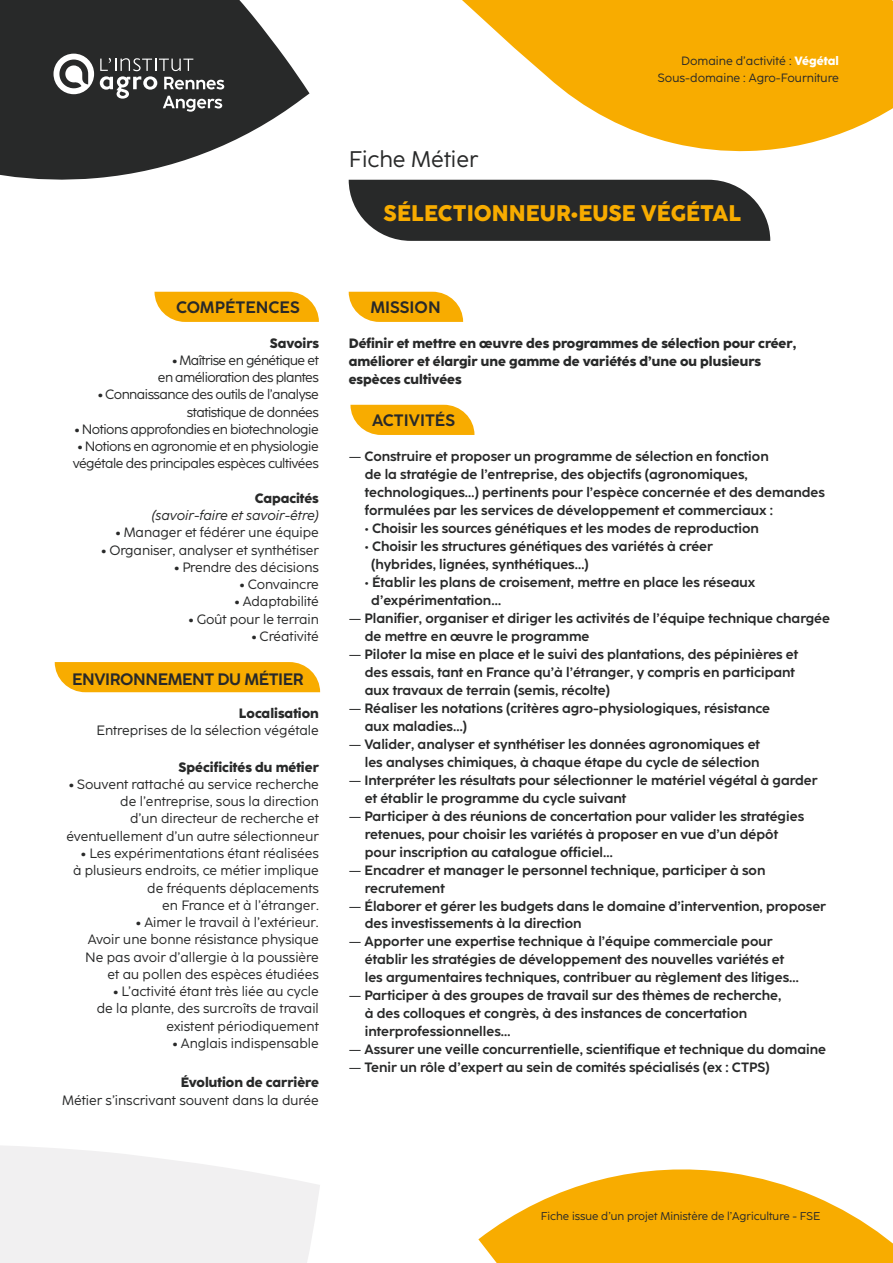
<style>
.page{position:relative;width:893px;height:1263px;background:#fff}
.page>*{position:absolute;margin:0;border:0;box-sizing:border-box;transform-origin:0 0}
.t1{font:800 22.5px "Coco Sharp";color:#f8ac00}
.t2{font:22.5px "Coco Sharp";color:#282929}
.t3{font:700 16.5px "Coco Sharp";letter-spacing:-.01em;color:#282929}
.t4{font:700 13.5px/18px "Coco Sharp";color:#282929}
.t5{font:13.5px/17.2px "Coco Sharp";color:#282929;text-align:right}
.t6{font:800 13.5px/18px "Coco Sharp";color:#282929}
.t7{font:13.5px/17.2px "Coco Sharp";letter-spacing:-.035em;color:#282929;text-align:right}
.t8{font:13.5px/17.2px "Coco Sharp";letter-spacing:-.04em;color:#282929;text-align:right}
.t9{font:italic 13.5px "Coco Sharp";letter-spacing:-.005em;color:#282929}
.t10{font:12px/16.5px "Coco Sharp";color:#282929;text-align:right}
.t11{font:11.25px "Coco Sharp";color:#282929}
.s1{font-weight:800;color:#fff}
.s2{font-weight:800}
.s3{font-weight:400}
</style>
<div class="page">
<svg style="left:349px;top:180px;width:421px;height:61px;background:#353636"></svg>
<svg style="left:462px;top:0;width:431px;height:152px;fill:#f8ac00"></svg>
<svg style="left:349px;top:292px;width:114px;height:30px;background:#f8b51d"></svg>
<svg style="left:154px;top:292px;width:165px;height:30px;background:#f8b315"></svg>
<svg style="left:0;top:0;width:309px;height:180px;fill:#282929"></svg>
<svg style="left:0;top:1146px;width:320px;height:117px"></svg>
<svg style="left:54px;top:54px;width:40px;height:40px"></svg>
<svg style="left:100px;top:58px;width:124px;height:54px;background:#535454"></svg>
<svg style="left:350px;top:405px;width:124px;height:30px;background:#f8b41b"></svg>
<svg style="left:478px;top:1169px;width:415px;height:94px"></svg>
<svg style="left:55px;top:662px;width:265px;height:30px;background:#f8b00c"></svg>
<h1 class="t2" style="left:349px;top:146px;width:131px">Fiche Métier</h1>
<p class="t10" style="left:658px;top:53px;width:183px">Domaine d’activité : <span class="s1">Végétal<br></span>Sous-domaine : Agro-Fourniture</p>
<h1 class="t1" style="left:384px;top:200px;width:359px">SÉLECTIONNEUR•EUSE VÉGÉTAL</h1>
<p class="t3" style="left:176px;top:298px;width:125px">COMPÉTENCES</p>
<p class="t6" style="left:270px;top:334px;width:51px">Savoirs</p>
<p class="t8" style="left:158px;top:351px;width:162px"><span class="s2">•</span> Maîtrise en génétique et en amélioration des plantes</p>
<p class="t7" style="left:98px;top:386px;width:222px"><span class="s2">•</span> Connaissance des outils de l’analyse statistique de données</p>
<p class="t7" style="left:75px;top:420px;width:246px"><span class="s2">•</span> Notions approfondies en biotechnologie</p>
<p class="t7" style="left:73px;top:438px;width:248px;text-align:center"><span class="s2">•</span> Notions en agronomie et en physiologie végétale des principales espèces cultivées</p>
<p class="t6" style="left:255px;top:489px;width:66px">Capacités</p>
<p class="t9" style="left:152px;top:506px;width:169px">(savoir-faire et savoir-être)</p>
<p class="t5" style="left:116px;top:524px;width:204px"><span class="s2">•</span> Manager et fédérer une équipe</p>
<p class="t5" style="left:102px;top:541px;width:219px"><span class="s2">•</span> Organiser, analyser et synthétiser</p>
<p class="t5" style="left:174px;top:558px;width:146px"><span class="s2">•</span> Prendre des décisions</p>
<p class="t5" style="left:240px;top:576px;width:81px"><span class="s2">•</span> Convaincre</p>
<p class="t5" style="left:235px;top:593px;width:85px"><span class="s2">•</span> Adaptabilité</p>
<p class="t5" style="left:189px;top:610px;width:131px"><span class="s2">•</span> Goût pour le terrain</p>
<p class="t5" style="left:252px;top:627px;width:69px"><span class="s2">•</span> Créativité</p>
<p class="t3" style="left:72px;top:669px;width:233px">ENVIRONNEMENT DU MÉTIER</p>
<p class="t6" style="left:239px;top:704px;width:82px">Localisation</p>
<p class="t5" style="left:96px;top:722px;width:224px">Entreprises de la sélection végétale</p>
<p class="t6" style="left:178px;top:758px;width:142px">Spécificités du métier</p>
<p class="t5" style="left:66px;top:776px;width:254px"><span class="s2">•</span> Souvent rattaché au service recherche de l’entreprise, sous la direction<br>d’un directeur de recherche et éventuellement d’un autre sélectionneur</p>
<p class="t5" style="left:73px;top:845px;width:247px"><span class="s2">•</span> Les expérimentations étant réalisées à plusieurs endroits, ce métier implique de fréquents déplacements<br>en France et à l’étranger.</p>
<p class="t5" style="left:85px;top:914px;width:235px"><span class="s2">•</span> Aimer le travail à l’extérieur.<br>Avoir une bonne résistance physique Ne pas avoir d’allergie à la poussière et au pollen des espèces étudiées</p>
<p class="t5" style="left:97px;top:983px;width:224px"><span class="s2">•</span> L’activité étant très liée au cycle de la plante, des surcroîts de travail existent périodiquement</p>
<p class="t5" style="left:173px;top:1034px;width:148px"><span class="s2">•</span> Anglais indispensable</p>
<p class="t6" style="left:181px;top:1073px;width:140px">Évolution de carrière</p>
<p class="t5" style="left:62px;top:1091px;width:258px">Métier s’inscrivant souvent dans la durée</p>
<p class="t3" style="left:370px;top:298px;width:72px">MISSION</p>
<p class="t6" style="left:349px;top:334px;width:449px">Définir et mettre en œuvre des programmes de sélection pour créer, améliorer et élargir une gamme de variétés d’une ou plusieurs espèces cultivées</p>
<p class="t3" style="left:372px;top:411px;width:85px">ACTIVITÉS</p>
<p class="t4" style="left:365px;top:447px;width:462px;text-indent:-16px"><span class="s3">—</span> Construire et proposer un programme de sélection en fonction<br>de la stratégie de l’entreprise, des objectifs (agronomiques, technologiques…) pertinents pour l’espèce concernée et des demandes formulées par les services de développement et commerciaux :</p>
<p class="t4" style="left:365px;top:519px;width:396px">• Choisir les sources génétiques et les modes de reproduction</p>
<p class="t4" style="left:371px;top:537px;width:343px;text-indent:-6px">• Choisir les structures génétiques des variétés à créer (hybrides, lignées, synthétiques…)</p>
<p class="t4" style="left:371px;top:573px;width:386px;text-indent:-6px">• Établir les plans de croisement, mettre en place les réseaux d’expérimentation…</p>
<p class="t4" style="left:365px;top:609px;width:467px;text-indent:-16px"><span class="s3">—</span> Planifier, organiser et diriger les activités de l’équipe technique chargée de mettre en œuvre le programme</p>
<p class="t4" style="left:365px;top:645px;width:435px;text-indent:-16px"><span class="s3">—</span> Piloter la mise en place et le suivi des plantations, des pépinières et des essais, tant en France qu’à l’étranger, y compris en participant aux travaux de terrain (semis, récolte)</p>
<p class="t4" style="left:365px;top:699px;width:407px;text-indent:-16px"><span class="s3">—</span> Réaliser les notations (critères agro-physiologiques, résistance aux maladies…)</p>
<p class="t4" style="left:349px;top:735px;width:413px;text-align:right"><span class="s3">—</span> Valider, analyser et synthétiser les données agronomiques et les analyses chimiques, à chaque étape du cycle de sélection</p>
<p class="t4" style="left:365px;top:771px;width:454px;text-indent:-16px"><span class="s3">—</span> Interpréter les résultats pour sélectionner le matériel végétal à garder et établir le programme du cycle suivant</p>
<p class="t4" style="left:365px;top:807px;width:441px;text-indent:-16px"><span class="s3">—</span> Participer à des réunions de concertation pour valider les stratégies retenues, pour choisir les variétés à proposer en vue d’un dépôt pour inscription au catalogue officiel…</p>
<p class="t4" style="left:365px;top:861px;width:402px;text-indent:-16px"><span class="s3">—</span> Encadrer et manager le personnel technique, participer à son recrutement</p>
<p class="t4" style="left:365px;top:897px;width:463px;text-indent:-16px"><span class="s3">—</span> Élaborer et gérer les budgets dans le domaine d’intervention, proposer des investissements à la direction</p>
<p class="t4" style="left:365px;top:933px;width:436px;text-indent:-16px"><span class="s3">—</span> Apporter une expertise technique à l’équipe commerciale pour établir les stratégies de développement des nouvelles variétés et les argumentaires techniques, contribuer au règlement des litiges…</p>
<p class="t4" style="left:365px;top:987px;width:418px;text-indent:-16px"><span class="s3">—</span> Participer à des groupes de travail sur des thèmes de recherche, à des colloques et congrès, à des instances de concertation interprofessionnelles…</p>
<p class="t4" style="left:349px;top:1041px;width:479px"><span class="s3">—</span> Assurer une veille concurrentielle, scientifique et technique du domaine</p>
<p class="t4" style="left:349px;top:1059px;width:422px"><span class="s3">—</span> Tenir un rôle d’expert au sein de comités spécialisés (ex : CTPS)</p>
<p class="t11" style="left:541px;top:1209px;width:281px">Fiche issue d’un projet Ministère de l’Agriculture - FSE</p>
</div>
